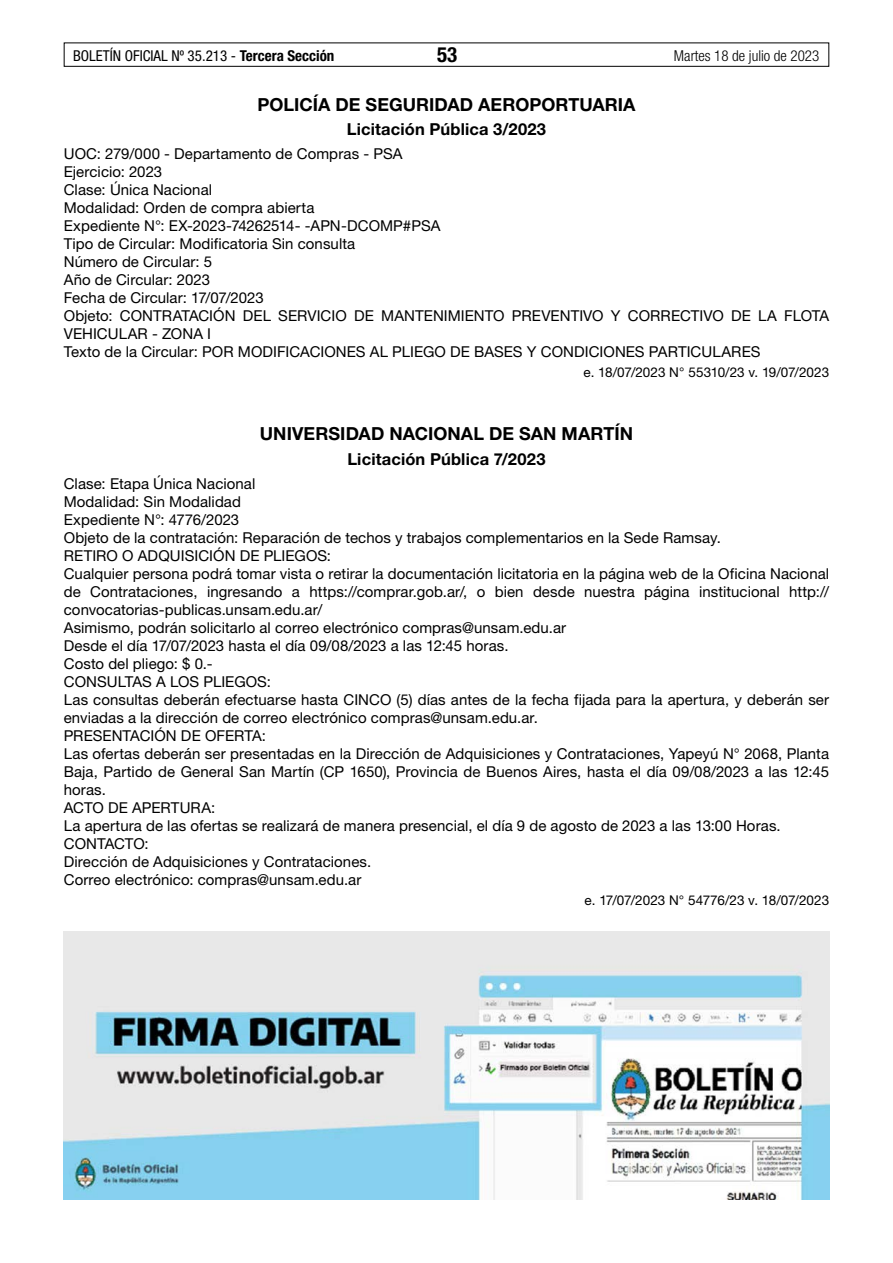
<style>
.page{position:relative;width:893px;height:1263px;background:#fff}
.page>*{position:absolute;margin:0;border:0;box-sizing:border-box;transform-origin:0 0}
.t1{font:700 condensed 21px "Helvetica Neue LT Std";color:#000}
.t2{font:700 18px "Helvetica Neue LT Std";letter-spacing:.005em;color:#000}
.t3{font:700 16.5px "Helvetica Neue LT Std";letter-spacing:.01em;color:#000}
.t4{font:15px/18px "Helvetica Neue LT Std";letter-spacing:.005em;color:#000}
.t5{font:condensed 15px "Helvetica Neue LT Std";color:#000}
.t6{font:300 condensed 15px "Helvetica Neue LT Std";color:#000}
.t7{font:13.5px "Helvetica Neue LT Std";letter-spacing:-.005em;color:#000}
.s1{font-weight:700}
</style>
<div class="page">
<div style="left:64px;top:43px;width:765px;height:24px;border:1px solid #000"></div>
<img style="left:64px;top:931px;width:765px;height:268px">
<p class="t5" style="left:73px;top:47px;width:263px">BOLETÍN OFICIAL Nº 35.213 - <span class="s1">Tercera Sección</span></p>
<h1 class="t1" style="left:437px;top:42px;width:22px">53</h1>
<p class="t6" style="left:674px;top:47px;width:147px">Martes 18 de julio de 2023</p>
<p class="t2" style="left:257px;top:93px;width:380px">POLICÍA DE SEGURIDAD AEROPORTUARIA</p>
<p class="t3" style="left:347px;top:119px;width:201px">Licitación Pública 3/2023</p>
<p class="t4" style="left:64px;top:145px;width:767px">UOC: 279/000 - Departamento de Compras - PSA<br>Ejercicio: 2023<br>Clase: Única Nacional<br>Modalidad: Orden de compra abierta<br>Expediente N°: EX-2023-74262514- -APN-DCOMP#PSA<br>Tipo de Circular: Modificatoria Sin consulta<br>Número de Circular: 5<br>Año de Circular: 2023<br>Fecha de Circular: 17/07/2023<br>Objeto: CONTRATACIÓN DEL SERVICIO DE MANTENIMIENTO PREVENTIVO Y CORRECTIVO DE LA FLOTA VEHICULAR - ZONA I<br>Texto de la Circular: POR MODIFICACIONES AL PLIEGO DE BASES Y CONDICIONES PARTICULARES</p>
<p class="t7" style="left:583px;top:364px;width:247px">e. 18/07/2023 N° 55310/23 v. 19/07/2023</p>
<p class="t2" style="left:260px;top:423px;width:375px">UNIVERSIDAD NACIONAL DE SAN MARTÍN</p>
<p class="t3" style="left:347px;top:449px;width:200px">Licitación Pública 7/2023</p>
<p class="t4" style="left:64px;top:475px;width:767px">Clase: Etapa Única Nacional<br>Modalidad: Sin Modalidad<br>Expediente N°: 4776/2023<br>Objeto de la contratación: Reparación de techos y trabajos complementarios en la Sede Ramsay.<br>RETIRO O ADQUISICIÓN DE PLIEGOS:<br>Cualquier persona podrá tomar vista o retirar la documentación licitatoria en la página web de la Oficina Nacional de Contrataciones, ingresando a https://comprar.gob.ar/, o bien desde nuestra página institucional http:// convocatorias-publicas.unsam.edu.ar/<br>Asimismo, podrán solicitarlo al correo electrónico compras@unsam.edu.ar<br>Desde el día 17/07/2023 hasta el día 09/08/2023 a las 12:45 horas.<br>Costo del pliego: $ 0.-<br>CONSULTAS A LOS PLIEGOS:<br>Las consultas deberán efectuarse hasta CINCO (5) días antes de la fecha fijada para la apertura, y deberán ser enviadas a la dirección de correo electrónico compras@unsam.edu.ar.<br>PRESENTACIÓN DE OFERTA:<br>Las ofertas deberán ser presentadas en la Dirección de Adquisiciones y Contrataciones, Yapeyú N° 2068, Planta Baja, Partido de General San Martín (CP 1650), Provincia de Buenos Aires, hasta el día 09/08/2023 a las 12:45 horas.<br>ACTO DE APERTURA:<br>La apertura de las ofertas se realizará de manera presencial, el día 9 de agosto de 2023 a las 13:00 Horas.<br>CONTACTO:<br>Dirección de Adquisiciones y Contrataciones.<br>Correo electrónico: compras@unsam.edu.ar</p>
<p class="t7" style="left:585px;top:892px;width:246px">e. 17/07/2023 N° 54776/23 v. 18/07/2023</p>
</div>
